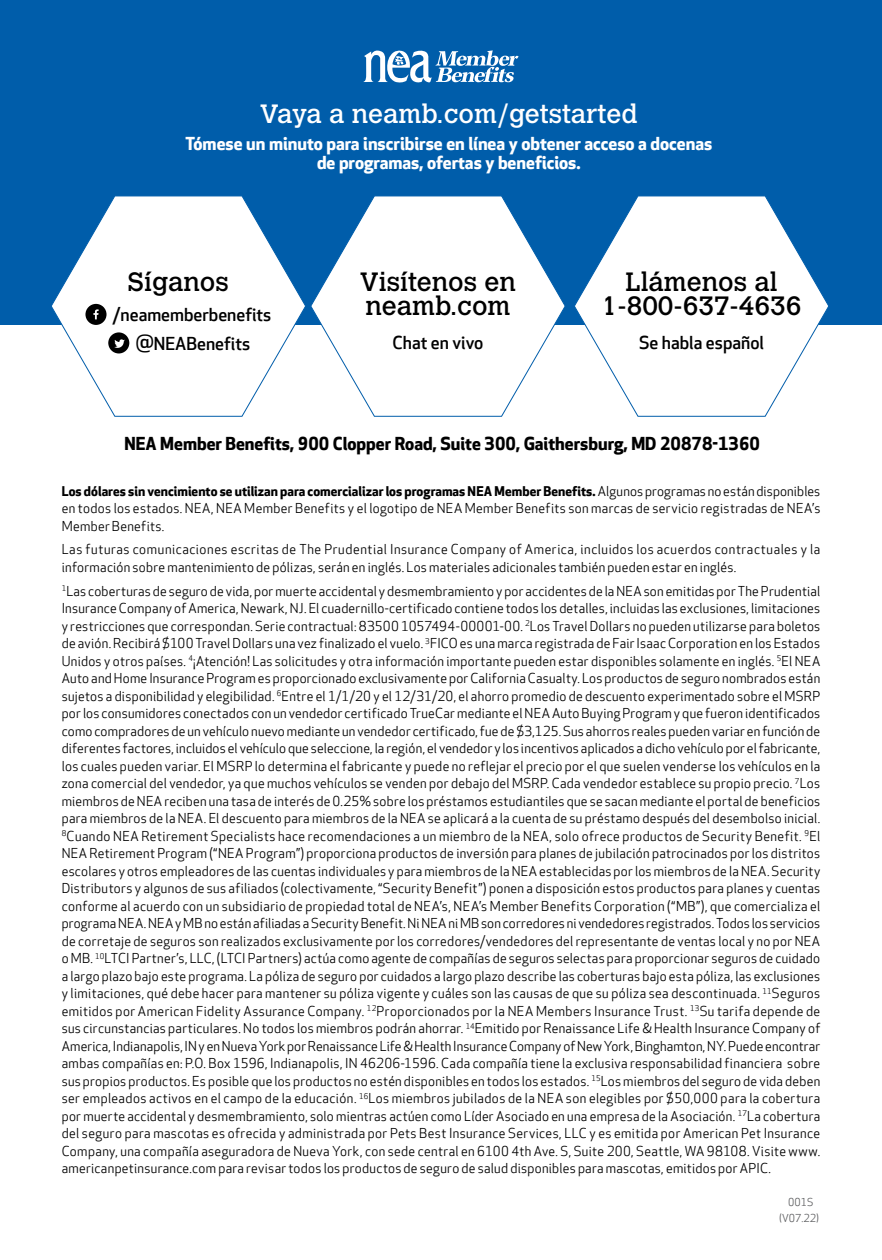
<style>
.page{position:relative;width:882px;height:1260px;background:#fff}
.page>*{position:absolute;margin:0;border:0;box-sizing:border-box;transform-origin:0 0}
.t1{font:26.25px/24.5px "Calvert MT Std";color:#000;text-align:center}
.t2{font:26.25px "Calvert MT Std";color:#fff}
.t3{font:700 17.5px/19.2px "Apex New";color:#fff;text-align:center}
.t4{font:700 17.5px "Apex New";color:#000}
.t5{font:500 17.5px/28.5px "Apex New";color:#000;text-align:center}
.t6{font:13.12px/17.5px "Apex New";letter-spacing:.025em;color:#000;text-align:justify}
.t7{font:10.5px/15.9px "Apex New";color:#58595b;text-align:center}
.s1{font-weight:700}
</style>
<div class="page">
<div style="left:0;top:0;width:882px;height:325px;background:#005daa"></div>
<svg style="left:52px;top:196px;width:254px;height:221px"></svg>
<svg style="left:311px;top:196px;width:254px;height:221px"></svg>
<svg style="left:575px;top:196px;width:253px;height:221px"></svg>
<svg style="left:363px;top:50px;width:156px;height:33px"></svg>
<svg style="left:85px;top:304px;width:22px;height:21px"></svg>
<svg style="left:108px;top:332px;width:21px;height:21px"></svg>
<h1 class="t2" style="left:260px;top:98px;width:379px">Vaya a neamb.com/getstarted</h1>
<h2 class="t3" style="left:185px;top:134px;width:528px">Tómese un minuto para inscribirse en línea y obtener acceso a docenas de programas, ofertas y beneficios.</h2>
<h1 class="t1" style="left:128px;top:270px;width:102px">Síganos</h1>
<h2 class="t5" style="left:112px;top:301px;width:160px">/neamemberbenefits @NEABenefits</h2>
<h1 class="t1" style="left:360px;top:270px;width:158px;text-align:left">Visítenos en neamb.com</h1>
<h2 class="t5" style="left:393px;top:329px;width:92px">Chat en vivo</h2>
<h1 class="t1" style="left:602px;top:270px;width:201px">Llámenos al<br>1-800-637-4636</h1>
<h2 class="t5" style="left:639px;top:329px;width:126px">Se habla español</h2>
<h2 class="t4" style="left:124px;top:433px;width:637px">NEA Member Benefits, 900 Clopper Road, Suite 300, Gaithersburg, MD 20878-1360</h2>
<p class="t6" style="left:62px;top:483px;width:760px"><span class="s1">Los dólares sin vencimiento se utilizan para comercializar los programas NEA Member Benefits.</span> Algunos programas no están disponibles en todos los estados. NEA, NEA Member Benefits y el logotipo de NEA Member Benefits son marcas de servicio registradas de NEA’s Member Benefits.</p>
<p class="t6" style="left:62px;top:541px;width:760px">Las futuras comunicaciones escritas de The Prudential Insurance Company of America, incluidos los acuerdos contractuales y la información sobre mantenimiento de pólizas, serán en inglés. Los materiales adicionales también pueden estar en inglés.</p>
<p class="t6" style="left:62px;top:583px;width:760px"><sup>1</sup>Las coberturas de seguro de vida, por muerte accidental y desmembramiento y por accidentes de la NEA son emitidas por The Prudential Insurance Company of America, Newark, NJ. El cuadernillo-certificado contiene todos los detalles, incluidas las exclusiones, limitaciones y restricciones que correspondan. Serie contractual: 83500 1057494-00001-00. <sup>2</sup>Los Travel Dollars no pueden utilizarse para boletos de avión. Recibirá $100 Travel Dollars una vez finalizado el vuelo. <sup>3</sup>FICO es una marca registrada de Fair Isaac Corporation en los Estados Unidos y otros países. <sup>4</sup>¡Atención! Las solicitudes y otra información importante pueden estar disponibles solamente en inglés. <sup>5</sup>El NEA Auto and Home Insurance Program es proporcionado exclusivamente por California Casualty. Los productos de seguro nombrados están sujetos a disponibilidad y elegibilidad. <sup>6</sup>Entre el 1/1/20 y el 12/31/20, el ahorro promedio de descuento experimentado sobre el MSRP por los consumidores conectados con un vendedor certificado TrueCar mediante el NEA Auto Buying Program y que fueron identificados como compradores de un vehículo nuevo mediante un vendedor certificado, fue de $3,125. Sus ahorros reales pueden variar en función de diferentes factores, incluidos el vehículo que seleccione, la región, el vendedor y los incentivos aplicados a dicho vehículo por el fabricante, los cuales pueden variar. El MSRP lo determina el fabricante y puede no reflejar el precio por el que suelen venderse los vehículos en la zona comercial del vendedor, ya que muchos vehículos se venden por debajo del MSRP. Cada vendedor establece su propio precio. <sup>7</sup>Los miembros de NEA reciben una tasa de interés de 0.25% sobre los préstamos estudiantiles que se sacan mediante el portal de beneficios para miembros de la NEA. El descuento para miembros de la NEA se aplicará a la cuenta de su préstamo después del desembolso inicial.<br><sup>8</sup>Cuando NEA Retirement Specialists hace recomendaciones a un miembro de la NEA, solo ofrece productos de Security Benefit. <sup>9</sup>El NEA Retirement Program (“NEA Program”) proporciona productos de inversión para planes de jubilación patrocinados por los distritos escolares y otros empleadores de las cuentas individuales y para miembros de la NEA establecidas por los miembros de la NEA. Security Distributors y algunos de sus afiliados (colectivamente, “Security Benefit”) ponen a disposición estos productos para planes y cuentas conforme al acuerdo con un subsidiario de propiedad total de NEA’s, NEA’s Member Benefits Corporation (“MB”), que comercializa el programa NEA. NEA y MB no están afiliadas a Security Benefit. Ni NEA ni MB son corredores ni vendedores registrados. Todos los servicios de corretaje de seguros son realizados exclusivamente por los corredores/vendedores del representante de ventas local y no por NEA o MB. <sup>10</sup>LTCI Partner’s, LLC, (LTCI Partners) actúa como agente de compañías de seguros selectas para proporcionar seguros de cuidado a largo plazo bajo este programa. La póliza de seguro por cuidados a largo plazo describe las coberturas bajo esta póliza, las exclusiones y limitaciones, qué debe hacer para mantener su póliza vigente y cuáles son las causas de que su póliza sea descontinuada. <sup>11</sup>Seguros emitidos por American Fidelity Assurance Company. <sup>12</sup>Proporcionados por la NEA Members Insurance Trust. <sup>13</sup>Su tarifa depende de sus circunstancias particulares. No todos los miembros podrán ahorrar. <sup>14</sup>Emitido por Renaissance Life &amp; Health Insurance Company of America, Indianapolis, IN y en Nueva York por Renaissance Life &amp; Health Insurance Company of New York, Binghamton, NY. Puede encontrar ambas compañías en: P.O. Box 1596, Indianapolis, IN 46206-1596. Cada compañía tiene la exclusiva responsabilidad financiera sobre sus propios productos. Es posible que los productos no estén disponibles en todos los estados. <sup>15</sup>Los miembros del seguro de vida deben ser empleados activos en el campo de la educación. <sup>16</sup>Los miembros jubilados de la NEA son elegibles por $50,000 para la cobertura por muerte accidental y desmembramiento, solo mientras actúen como Líder Asociado en una empresa de la Asociación. <sup>17</sup>La cobertura del seguro para mascotas es ofrecida y administrada por Pets Best Insurance Services, LLC y es emitida por American Pet Insurance Company, una compañía aseguradora de Nueva York, con sede central en 6100 4th Ave. S, Suite 200, Seattle, WA 98108. Visite www. americanpetinsurance.com para revisar todos los productos de seguro de salud disponibles para mascotas, emitidos por APIC.</p>
<p class="t7" style="left:779px;top:1195px;width:41px">001S (V07.22)</p>
</div>
